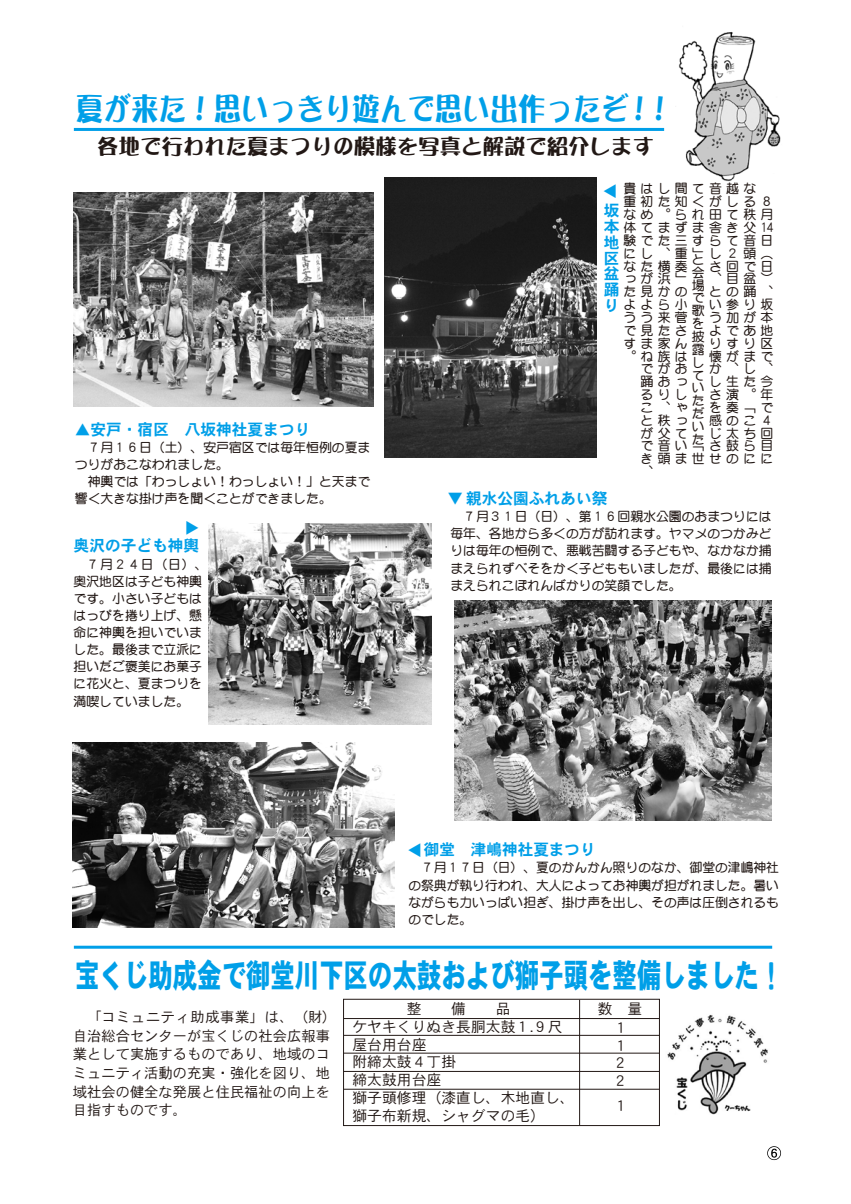
<style>
.page{position:relative;width:851px;height:1204px;background:#fff}
.page>*{position:absolute;margin:0;border:0;box-sizing:border-box;transform-origin:0 0}
.t1{font:32.85px "DFPHS Gothic CID W9";color:#009fe8;scale:.74 1}
.t2{font:31.35px "DFPPOP Corn CID W12";color:#009fe8;scale:.88 1}
.t3{font:21.45px "DFPPOP Corn CID W12";color:#221815}
.t4{font:15.75px/15.8px "DFPHS Gothic CID W7";color:#009fe8;text-align:justify}
.t5{font:14.85px/17.9px "DFPHS Gothic CID W3";color:#221815}
.t6{font:14.25px/18.6px "DFPHS Gothic CID W3";color:#221815}
.t7{font:700 12.9px/12.9px "DFP Maru Gothic CID";color:#221815;text-align:justify}
</style>
<div class="page">
<svg style="left:767px;top:1146px;width:13px;height:13px"></svg>
<img style="left:73px;top:742px;width:321px;height:185px">
<img style="left:667px;top:1015px;width:101px;height:100px">
<div style="left:343px;top:998px;width:316px;height:127px;border:1px solid #221815"></div>
<hr style="left:344px;top:1018px;width:315px;height:1px;background:#221815">
<hr style="left:344px;top:1034px;width:315px;height:1px;background:#221815">
<hr style="left:343px;top:1052px;width:316px;height:1px;background:#221815">
<hr style="left:343px;top:1070px;width:316px;height:1px;background:#221815">
<hr style="left:344px;top:1088px;width:315px;height:1px;background:#221815">
<hr style="left:579px;top:999px;width:1px;height:126px;background:#221815">
<img style="left:679px;top:32px;width:102px;height:150px">
<hr style="left:74px;top:128px;width:590px;height:3px;background:#009fe8">
<img style="left:384px;top:178px;width:212px;height:280px">
<img style="left:73px;top:192px;width:300px;height:214px">
<img style="left:209px;top:523px;width:222px;height:201px">
<img style="left:454px;top:600px;width:317px;height:220px">
<hr style="left:74px;top:945px;width:698px;height:3px;background:#009fe8">
<h2 class="t2" style="left:76px;top:92px;width:680px">夏が来た！思いっきり遊んで思い出作ったぞ！！</h2>
<h3 class="t3" style="left:76px;top:135px;width:579px">　各地で行われた夏まつりの模様を写真と解説で紹介します</h3>
<p class="t7" style="left:623px;top:195px;width:152px;text-align:right">重初た知くがしる８れ田て秩月<br>体てまずま舎き父 14て音日<br>頭（<br>さ回で日<br>盆）<br>との踊、<br>坂<br>う加が本<br>よであ地<br>区<br>懐がまで<br>か、し、<br>し生た今<br>さ演。年<br>を奏「で<br>感のこ４<br>じ太ち回<br>目<br>き頭ま世せのにに</p>
<p class="t7" style="left:623px;top:182px;width:134px">貴はし間て音越な</p>
<p class="t4" style="left:601px;top:199px;width:16px;rotate:-90deg">▲</p>
<p class="t4" style="left:603px;top:202px;width:17px">坂本地区盆踊り</p>
<p class="t7" style="left:623px;top:208px;width:64px">なめ。ら</p>
<p class="t7" style="left:623px;top:259px;width:65px">なた横奏</p>
<p class="t7" style="left:623px;top:272px;width:64px">っが浜」</p>
<p class="t7" style="left:623px;top:285px;width:65px">た見かの</p>
<p class="t7" style="left:623px;top:298px;width:47px">よよら</p>
<p class="t7" style="left:623px;top:311px;width:65px">うう来菅</p>
<p class="t7" style="left:623px;top:323px;width:64px">で見たさ</p>
<p class="t7" style="left:623px;top:336px;width:65px">すま家ん</p>
<p class="t7" style="left:623px;top:349px;width:65px">。ね族は</p>
<p class="t7" style="left:640px;top:362px;width:48px">でがお</p>
<p class="t7" style="left:640px;top:375px;width:48px">踊おっ</p>
<p class="t7" style="left:640px;top:388px;width:29px">るり</p>
<p class="t7" style="left:640px;top:400px;width:48px">こ、ゃ</p>
<p class="t7" style="left:640px;top:413px;width:48px">と秩っ</p>
<p class="t7" style="left:640px;top:426px;width:47px">が父て</p>
<p class="t7" style="left:623px;top:233px;width:98px">験でた三すら</p>
<p class="t7" style="left:623px;top:240px;width:116px;line-height:25.7px;text-align:right">にし、重」し２、目</p>
<p class="t7" style="left:691px;top:252px;width:14px">と会場で歌を披露していただいた</p>
<p class="t7" style="left:674px;top:298px;width:14px">小</p>
<p class="t7" style="left:709px;top:298px;width:46px">い参り</p>
<p class="t7" style="left:726px;top:336px;width:29px">すり</p>
<p class="t7" style="left:709px;top:336px;width:12px">り</p>
<p class="t7" style="left:674px;top:388px;width:13px">し</p>
<p class="t4" style="left:75px;top:421px;width:237px">▲安戸・宿区　八坂神社夏まつり</p>
<p class="t7" style="left:75px;top:438px;width:297px;line-height:17.1px;text-align:left">　７月１６日（土）、安戸宿区では毎年恒例の夏まつりがおこなわれました。<br>　神輿では「わっしょい！わっしょい！」と天まで響く大きな掛け声を聞くことができました。</p>
<p class="t7" style="left:640px;top:439px;width:115px">で音い「さ鼓ら</p>
<p class="t7" style="left:640px;top:465px;width:14px">、</p>
<p class="t4" style="left:450px;top:490px;width:158px">　親水公園ふれあい祭</p>
<p class="t7" style="left:450px;top:507px;width:323px;line-height:17.1px">　７月３１日（日）、第１６回親水公園のおまつりには毎年、各地から多くの方が訪れます。ヤマメのつかみどりは毎年の恒例で、悪戦苦闘する子どもや、なかなか捕まえられずべそをかく子どももいましたが、最後には捕まえられこぼれんばかりの笑顔でした。</p>
<p class="t4" style="left:463px;top:507px;width:17px;rotate:-180deg">▲</p>
<p class="t4" style="left:200px;top:520px;width:17px;rotate:90deg">▲</p>
<p class="t4" style="left:74px;top:537px;width:127px">奥沢の子ども神輿</p>
<p class="t7" style="left:74px;top:555px;width:135px;line-height:17.1px;text-align:left;text-indent:13px">７月２４日（日）、奥沢地区は子ども神輿です。小さい子どもははっぴを捲り上げ、懸命に神輿を担いでいました。最後まで立派に担いだご褒美にお菓子に花火と、夏まつりを満喫していました。</p>
<p class="t4" style="left:424px;top:841px;width:189px">御堂　津嶋神社夏まつり　</p>
<p class="t7" style="left:408px;top:859px;width:372px;line-height:17.1px">　７月１７日（日）、夏のかんかん照りのなか、御堂の津嶋神社の祭典が執り行われ、大人によってお神輿が担がれました。暑いながらも力いっぱい担ぎ、掛け声を出し、その声は圧倒されるものでした。</p>
<p class="t4" style="left:406px;top:857px;width:17px;rotate:-90deg">▲</p>
<h1 class="t1" style="left:75px;top:957px;width:958px">宝くじ助成金で御堂川下区の太鼓および獅子頭を整備しました！</h1>
<p class="t6" style="left:73px;top:1007px;width:265px">　「コミュニティ助成事業」は、（財）自治総合センターが宝くじの社会広報事業として実施するものであり、地域のコミュニティ活動の充実・強化を図り、地域社会の健全な発展と住民福祉の向上を目指すものです。</p>
<p class="t5" style="left:352px;top:1017px;width:224px">ケヤキくりぬき長胴太鼓１.９尺屋台用台座<br>附締太鼓４丁掛<br>締太鼓用台座<br>獅子頭修理（漆直し、木地直し、獅子布新規、シャグマの毛）</p>
<p class="t5" style="left:616px;top:1018px;width:10px;text-align:justify">1<br>1<br>2<br>2</p>
<p class="t5" style="left:616px;top:1096px;width:10px">1</p>
</div>
